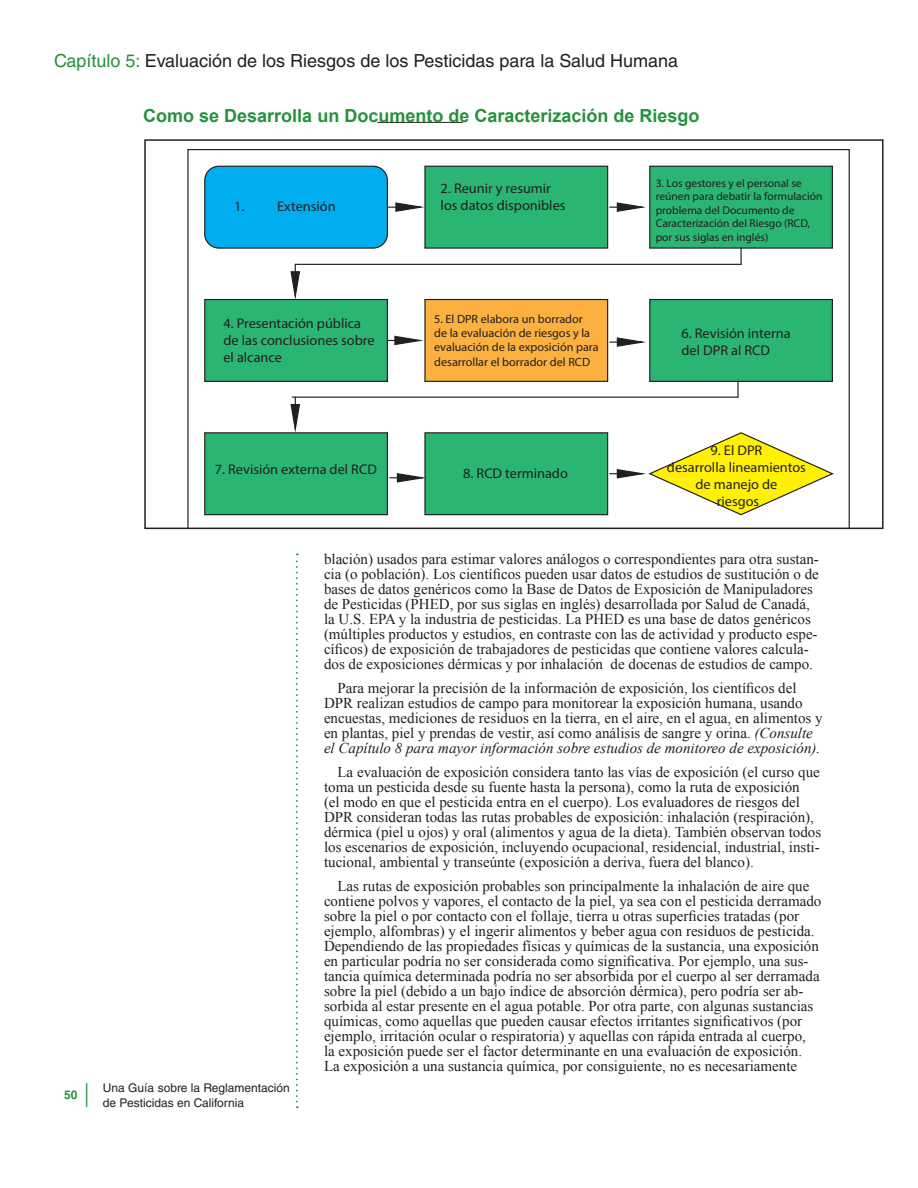
<style>
.page{position:relative;width:918px;height:1188px;background:#fff}
.page>*{position:absolute;margin:0;border:0;box-sizing:border-box;transform-origin:0 0}
.t1{font:18px "Helvetica LT Std";color:#231f20}
.t2{font:700 18px "Arial";color:#24923b}
.t3{font:15px/15px "Times New Roman";color:#231f20}
.t4{font:14.1px/16.8px "Myriad Pro";color:#231f20}
.t5{font:12px/14.4px "Myriad Pro";color:#231f20}
.t6{font:12px/15px "Helvetica LT Std";color:#231f20}
.t7{font:11.25px/13.5px "Myriad Pro";color:#231f20}
.s1{color:#24923b}
.s2{font-style:italic}
</style>
<div class="page">
<hr style="left:377px;top:122px;width:86px;height:1px;background:#231f20">
<svg style="left:296px;top:554px;width:2px;height:554px"></svg>
<svg style="left:187px;top:149px;width:663px;height:377px"></svg>
<div style="left:205px;top:166px;width:182px;height:82px;background:#00aeef;border-radius:14px"></div>
<div style="left:204px;top:166px;width:184px;height:83px;border:1px solid #231f20;border-radius:14px"></div>
<div style="left:425px;top:166px;width:183px;height:82px;background:#2bb572"></div>
<div style="left:424px;top:166px;width:184px;height:83px;border:1px solid #231f20"></div>
<div style="left:649px;top:166px;width:184px;height:83px;border:1px solid #231f20"></div>
<div style="left:205px;top:300px;width:182px;height:81px;background:#2bb572"></div>
<div style="left:204px;top:299px;width:184px;height:83px;border:1px solid #231f20"></div>
<div style="left:650px;top:300px;width:182px;height:81px;background:#2bb572"></div>
<div style="left:649px;top:299px;width:184px;height:83px;border:1px solid #231f20"></div>
<div style="left:425px;top:300px;width:183px;height:81px;background:#fbb03f"></div>
<div style="left:424px;top:299px;width:184px;height:83px;border:1px solid #231f20"></div>
<div style="left:205px;top:433px;width:182px;height:82px;background:#2bb572"></div>
<div style="left:204px;top:432px;width:184px;height:83px;border:1px solid #231f20"></div>
<div style="left:425px;top:433px;width:183px;height:82px;background:#2bb572"></div>
<div style="left:424px;top:432px;width:184px;height:83px;border:1px solid #231f20"></div>
<svg style="left:610px;top:432px;width:225px;height:84px"></svg>
<svg style="left:390px;top:472px;width:36px;height:11px"></svg>
<svg style="left:388px;top:202px;width:38px;height:11px"></svg>
<svg style="left:610px;top:337px;width:40px;height:11px"></svg>
<svg style="left:387px;top:335px;width:39px;height:11px"></svg>
<svg style="left:610px;top:202px;width:40px;height:11px"></svg>
<svg style="left:290px;top:264px;width:11px;height:37px"></svg>
<svg style="left:290px;top:397px;width:11px;height:37px"></svg>
<hr style="left:295px;top:264px;width:446px;height:1px;background:#231f20">
<hr style="left:292px;top:397px;width:446px;height:1px;background:#231f20">
<svg style="left:740px;top:248px;width:2px;height:16px"></svg>
<svg style="left:737px;top:381px;width:2px;height:16px"></svg>
<div style="left:144px;top:139px;width:740px;height:390px;border:2px solid #231f20"></div>
<p class="t1" style="left:54px;top:50px;width:626px"><span class="s1">Capítulo 5:</span> Evaluación de los Riesgos de los Pesticidas para la Salud Humana</p>
<h3 class="t2" style="left:143px;top:104px;width:558px">Como se Desarrolla un Documento de Caracterización de Riesgo</h3>
<p class="t4" style="left:234px;top:198px;width:103px">1. Extensión</p>
<p class="t4" style="left:223px;top:315px;width:153px">4. Presentación pública de las conclusiones sobre el alcance</p>
<p class="t4" style="left:215px;top:460px;width:164px">7. Revisión externa del RCD</p>
<p class="t4" style="left:441px;top:180px;width:126px">2. Reunir y resumir los datos disponibles</p>
<p class="t5" style="left:434px;top:311px;width:166px">5. El DPR elabora un borrador<br>de la evaluación de riesgos y la evaluación de la exposición para desarrollar el borrador del RCD</p>
<p class="t4" style="left:463px;top:464px;width:106px">8. RCD terminado</p>
<p class="t7" style="left:656px;top:176px;width:168px">3. Los gestores y el personal se reúnen para debatir la formulación problema del Documento de<br>Caracterización del Riesgo (RCD, por sus siglas en inglés)</p>
<p class="t4" style="left:682px;top:325px;width:111px">6. Revisión interna del DPR al RCD</p>
<p class="t4" style="left:667px;top:442px;width:140px;text-align:center">9. El DPR<br>desarrolla lineamientos de manejo de<br>riesgos</p>
<p class="t6" style="left:64px;top:1080px;width:227px;text-indent:39px">Una Guía sobre la Reglamentación<br><sup>50</sup> <sup>|</sup> de Pesticidas en California</p>
<p class="t3" style="left:324px;top:551px;width:496px">blación) usados para estimar valores análogos o correspondientes para otra sustan-</p>
<p class="t3" style="left:324px;top:566px;width:496px">cia (o población). Los científicos pueden usar datos de estudios de sustitución o de</p>
<p class="t3" style="left:324px;top:581px;width:495px">bases de datos genéricos como la Base de Datos de Exposición de Manipuladores de Pesticidas (PHED, por sus siglas en inglés) desarrollada por Salud de Canadá, la U.S. EPA y la industria de pesticidas. La PHED es una base de datos genéricos (múltiples productos y estudios, en contraste con las de actividad y producto espe&shy;cíficos) de exposición de trabajadores de pesticidas que contiene valores calcula&shy;dos de exposiciones dérmicas y por inhalación de docenas de estudios de campo.</p>
<p class="t3" style="left:324px;top:680px;width:500px;text-indent:14px">Para mejorar la precisión de la información de exposición, los científicos del DPR realizan estudios de campo para monitorear la exposición humana, usando encuestas, mediciones de residuos en la tierra, en el aire, en el agua, en alimentos y en plantas, piel y prendas de vestir, así como análisis de sangre y orina. <span class="s2">(Consulte el Capítulo 8 para mayor información sobre estudios de monitoreo de exposición).</span></p>
<p class="t3" style="left:324px;top:764px;width:499px;text-indent:14px">La evaluación de exposición considera tanto las vías de exposición (el curso que toma un pesticida desde su fuente hasta la persona), como la ruta de exposición<br>(el modo en que el pesticida entra en el cuerpo). Los evaluadores de riesgos del DPR consideran todas las rutas probables de exposición: inhalación (respiración), dérmica (piel u ojos) y oral (alimentos y agua de la dieta). También observan todos los escenarios de exposición, incluyendo ocupacional, residencial, industrial, insti&shy;tucional, ambiental y transeúnte (exposición a deriva, fuera del blanco).</p>
<p class="t3" style="left:324px;top:878px;width:499px;text-indent:14px">Las rutas de exposición probables son principalmente la inhalación de aire que contiene polvos y vapores, el contacto de la piel, ya sea con el pesticida derramado sobre la piel o por contacto con el follaje, tierra u otras superficies tratadas (por ejemplo, alfombras) y el ingerir alimentos y beber agua con residuos de pesticida.<br>Dependiendo de las propiedades físicas y químicas de la sustancia, una exposición en particular podría no ser considerada como significativa. Por ejemplo, una sus&shy;tancia química determinada podría no ser absorbida por el cuerpo al ser derramada sobre la piel (debido a un bajo índice de absorción dérmica), pero podría ser ab&shy;sorbida al estar presente en el agua potable. Por otra parte, con algunas sustancias químicas, como aquellas que pueden causar efectos irritantes significativos (por ejemplo, irritación ocular o respiratoria) y aquellas con rápida entrada al cuerpo,<br>la exposición puede ser el factor determinante en una evaluación de exposición.<br>La exposición a una sustancia química, por consiguiente, no es necesariamente</p>
</div>
